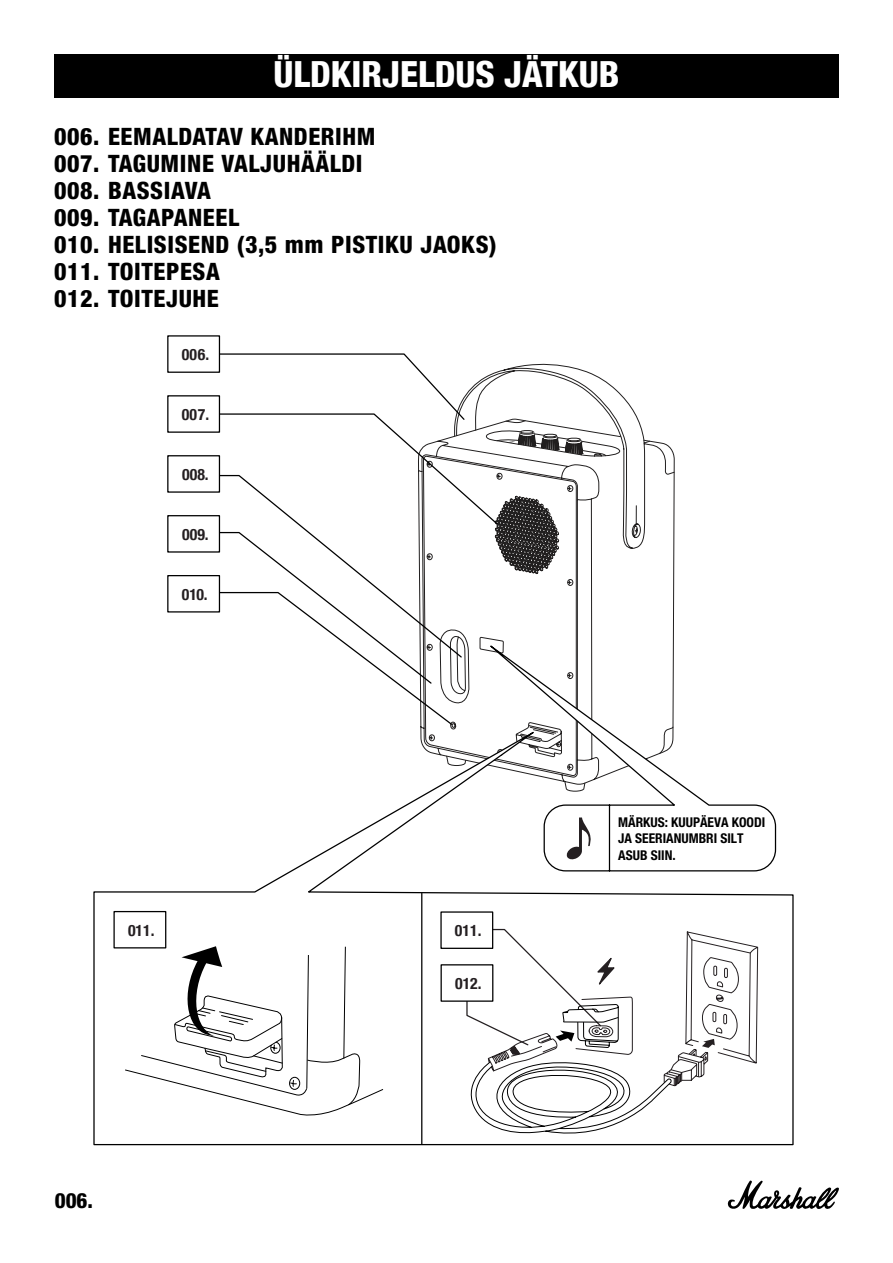
<style>
.page{position:relative;width:893px;height:1263px;background:#fff}
.page>*{position:absolute;margin:0;border:0;box-sizing:border-box;transform-origin:0 0}
.t1{font:800 condensed 36px "Helvetica Neue LT Com";color:#fff}
.t2{font:800 condensed 24px/27px "Helvetica Neue LT Std";letter-spacing:.025em;color:#000}
.t3{font:800 condensed 21px "Helvetica Neue LT Std";color:#000}
.t4{font:700 condensed 15.75px "Helvetica Neue";color:#241f21}
.t5{font:700 condensed 13.5px/16.5px "Helvetica Neue LT Std";color:#000}
</style>
<div class="page">
<svg style="left:727px;top:1180px;width:112px;height:29px"></svg>
<div style="left:54px;top:54px;width:785px;height:44px;background:#000"></div>
<svg style="left:499px;top:363px;width:176px;height:264px"></svg>
<svg style="left:499px;top:417px;width:121px;height:40px"></svg>
<svg style="left:93px;top:726px;width:701px;height:420px"></svg>
<div style="left:167px;top:335px;width:53px;height:38px;border:1px solid #000"></div>
<div style="left:167px;top:575px;width:53px;height:37px;background:#fff;border:1px solid #000"></div>
<div style="left:167px;top:395px;width:53px;height:38px;background:#fff;border:1px solid #000"></div>
<div style="left:167px;top:455px;width:53px;height:38px;background:#fff;border:1px solid #000"></div>
<svg style="left:218px;top:353px;width:281px;height:373px"></svg>
<svg style="left:467px;top:627px;width:310px;height:245px"></svg>
<svg style="left:566px;top:817px;width:27px;height:43px"></svg>
<hr style="left:421px;top:893px;width:1px;height:251px;background:#000">
<div style="left:440px;top:911px;width:53px;height:38px;background:#fff;border:1px solid #000"></div>
<div style="left:440px;top:964px;width:53px;height:38px;background:#fff;border:1px solid #000"></div>
<svg style="left:124px;top:946px;width:260px;height:173px"></svg>
<svg style="left:463px;top:928px;width:295px;height:214px"></svg>
<div style="left:167px;top:515px;width:53px;height:38px;background:#fff;border:1px solid #000"></div>
<svg style="left:218px;top:531px;width:215px;height:154px"></svg>
<div style="left:113px;top:911px;width:53px;height:37px;background:#fff;border:1px solid #000"></div>
<h1 class="t1" style="left:273px;top:52px;width:348px">ÜLDKIRJELDUS JÄTKUB</h1>
<p class="t2" style="left:54px;top:123px;width:444px">006. EEMALDATAV KANDERIHM<br>007. TAGUMINE VALJUHÄÄLDI<br>008. BASSIAVA<br>009. TAGAPANEEL<br>010. HELISISEND (3,5 mm PISTIKU JAOKS)<br>011. TOITEPESA<br>012. TOITEJUHE</p>
<p class="t4" style="left:182px;top:341px;width:29px">006.</p>
<p class="t4" style="left:182px;top:401px;width:29px">007.</p>
<p class="t4" style="left:182px;top:461px;width:28px">008.</p>
<p class="t4" style="left:182px;top:521px;width:28px">009.</p>
<p class="t4" style="left:182px;top:581px;width:27px">010.</p>
<p class="t4" style="left:128px;top:917px;width:28px">011.</p>
<p class="t3" style="left:55px;top:1187px;width:40px">006.</p>
<p class="t4" style="left:455px;top:917px;width:28px">011.</p>
<p class="t4" style="left:455px;top:970px;width:28px">012.</p>
<p class="t5" style="left:618px;top:813px;width:149px">MÄRKUS: KUUPÄEVA KOODI<br>JA SEERIANUMBRI SILT<br>ASUB SIIN.</p>
</div>
